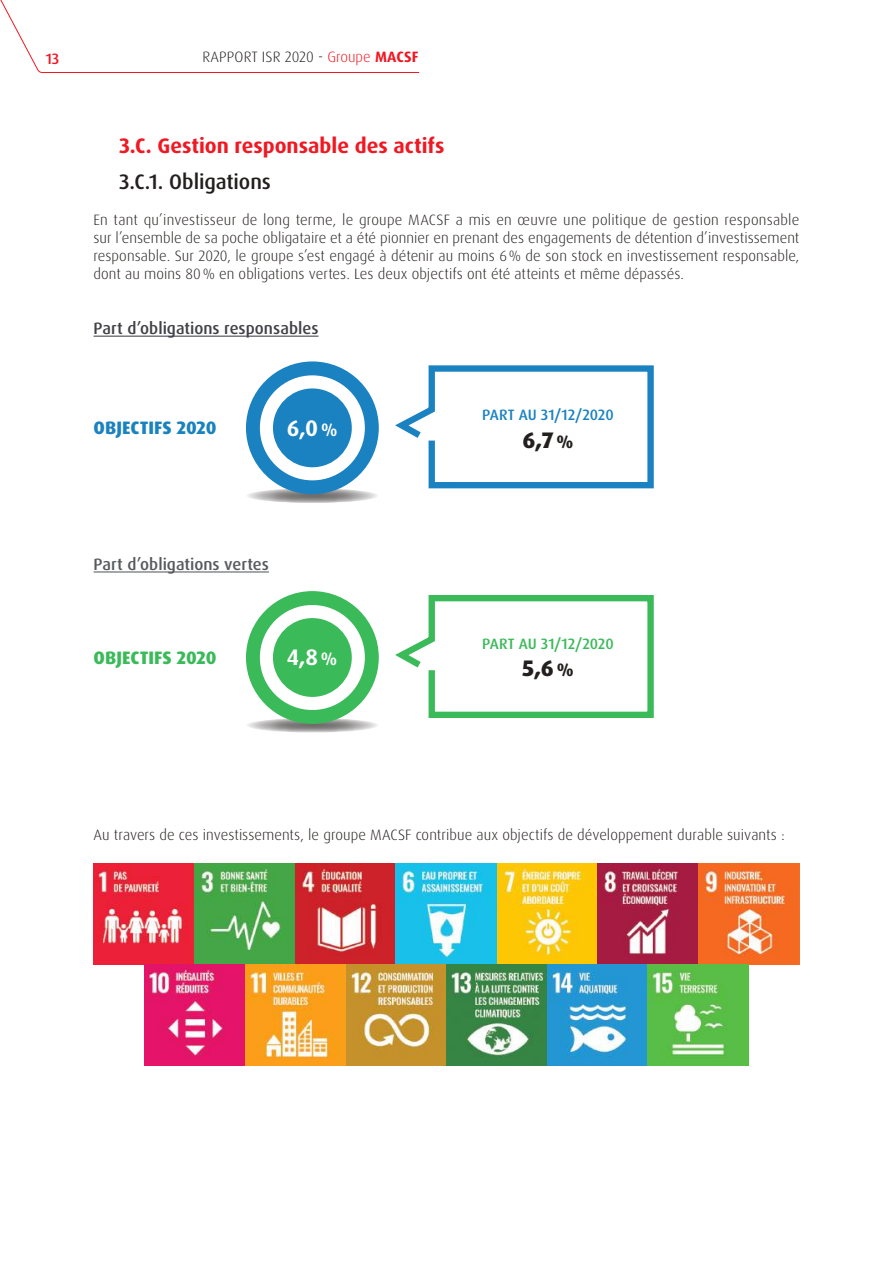
<style>
.page{position:relative;width:893px;height:1263px;background:#fff}
.page>*{position:absolute;margin:0;border:0;box-sizing:border-box;transform-origin:0 0}
.t1{font:700 22.5px "Dax OT";color:#fff}
.t2{font:800 22.5px "Dax OT";color:#241f1f}
.t3{font:700 21px "Dax OT";color:#ef1923}
.t4{font:500 21px "Dax OT";letter-spacing:-.005em;color:#241f1f}
.t5{font:800 18px "Dax OT";color:#3bba5a}
.t6{font:800 18px "Dax OT";color:#1a82c0}
.t7{font:500 16.5px "Dax OT";color:#404048}
.t8{font:500 16.5px "Dax OT";color:#565a5f}
.t9{font:300 15px/18px "Dax OT";letter-spacing:.005em;color:#241f1f;text-align:justify}
.t10{font:500 15px "Dax OT";color:#1a82c0}
.t11{font:500 15px "Dax OT";color:#3bba5a}
.t12{font:500 15px "Dax OT";color:#ef1923}
.s1{color:#ef1923}
.s2{font-weight:700;color:#ef1923}
.s3{font-size:18px}
</style>
<div class="page">
<svg style="left:246px;top:718px;width:133px;height:15px"></svg>
<hr style="left:94px;top:336px;width:224px;height:1px;background:#404048">
<hr style="left:94px;top:571px;width:175px;height:1px;background:#565a5f">
<svg style="left:246px;top:591px;width:133px;height:133px"></svg>
<div style="left:273px;top:618px;width:79px;height:79px;background:#3bba5a;border-radius:50%"></div>
<svg style="left:395px;top:595px;width:259px;height:123px"></svg>
<svg style="left:246px;top:488px;width:133px;height:15px"></svg>
<svg style="left:246px;top:361px;width:133px;height:133px"></svg>
<div style="left:273px;top:388px;width:79px;height:79px;background:#1a82c0;border-radius:50%"></div>
<svg style="left:395px;top:365px;width:259px;height:124px"></svg>
<img style="left:94px;top:863px;width:705px;height:101px">
<img style="left:144px;top:964px;width:605px;height:101px">
<svg style="left:0;top:0;width:420px;height:73px"></svg>
<p class="t12" style="left:46px;top:49px;width:15px">13</p>
<p class="t9" style="left:203px;top:48px;width:218px">RAPPORT ISR 2020 - <span class="s1">Groupe</span> <span class="s2">MACSF</span></p>
<h2 class="t3" style="left:119px;top:132px;width:327px">3.C. Gestion responsable des actifs</h2>
<h2 class="t4" style="left:119px;top:168px;width:153px">3.C.1. Obligations</h2>
<p class="t9" style="left:94px;top:211px;width:707px">En tant qu’investisseur de long terme, le groupe MACSF a mis en œuvre une politique de gestion responsable sur l’ensemble de sa poche obligataire et a été pionnier en prenant des engagements de détention d’investissement responsable. Sur 2020, le groupe s’est engagé à détenir au moins 6% de son stock en investissement responsable, dont au moins 80% en obligations vertes. Les deux objectifs ont été atteints et même dépassés.</p>
<p class="t7" style="left:94px;top:318px;width:226px">Part d’obligations responsables</p>
<p class="t6" style="left:94px;top:416px;width:125px">OBJECTIFS 2020</p>
<h1 class="t1" style="left:287px;top:413px;width:52px">6,0 <span class="s3">%</span></h1>
<p class="t8" style="left:94px;top:554px;width:177px">Part d’obligations vertes</p>
<p class="t5" style="left:94px;top:646px;width:125px">OBJECTIFS 2020</p>
<h1 class="t1" style="left:287px;top:643px;width:52px">4,8 <span class="s3">%</span></h1>
<p class="t10" style="left:482px;top:405px;width:133px">PART AU 31/12/2020</p>
<h1 class="t2" style="left:522px;top:425px;width:53px">6,7 <span class="s3">%</span></h1>
<p class="t11" style="left:482px;top:634px;width:133px">PART AU 31/12/2020</p>
<h1 class="t2" style="left:522px;top:654px;width:53px">5,6 <span class="s3">%</span></h1>
<p class="t9" style="left:94px;top:826px;width:693px">Au travers de ces investissements, le groupe MACSF contribue aux objectifs de développement durable suivants :</p>
</div>
